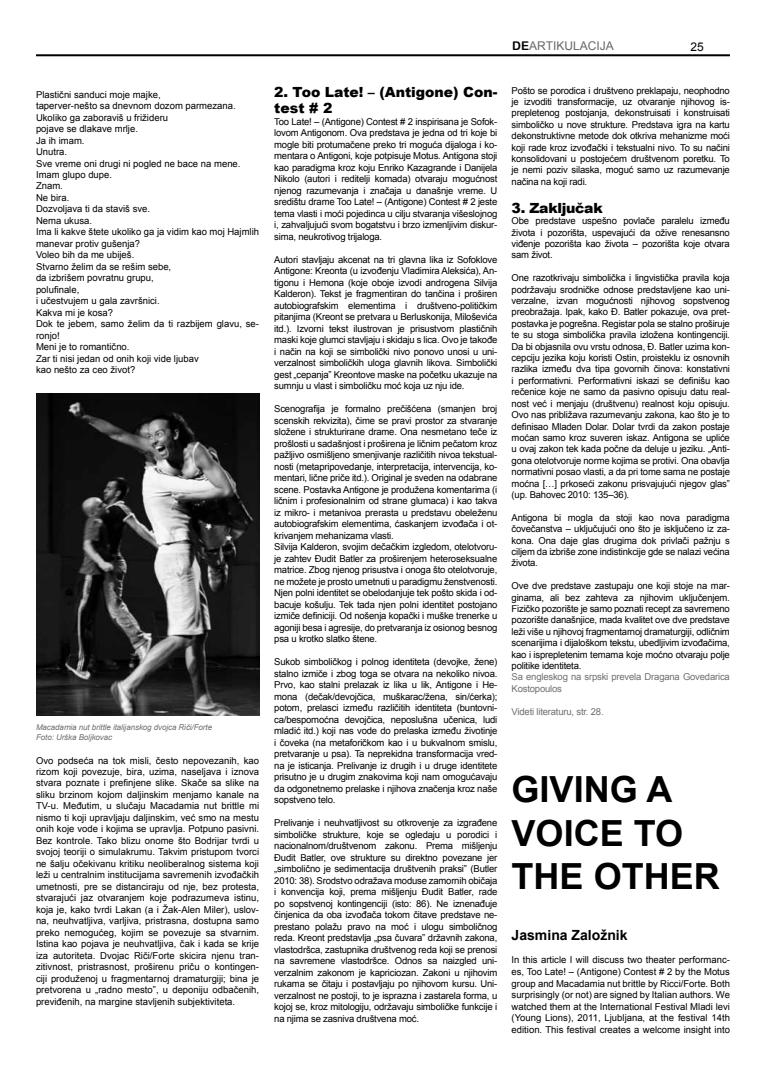
<style>
.page{position:relative;width:766px;height:1069px;background:#fff}
.page>*{position:absolute;margin:0;border:0;box-sizing:border-box;transform-origin:0 0}
.t1{font:700 36px/43.4px "Arial";color:#000}
.t2{font:900 14px/16.9px "Arial";color:#000}
.t3{font:700 14px "Arial";color:#000}
.t4{font:900 14px "Arial";letter-spacing:-.02em;color:#000}
.t5{font:12px "Arial";color:#67686b}
.t6{font:12px "Arial";color:#000}
.t7{font:9.5px/11.5px "Arial";letter-spacing:-.02em;color:#000;text-align:justify}
.t8{font:9.5px/11.5px "Arial";color:#000}
.t9{font:9.5px/11.4px "Arial";letter-spacing:-.02em;color:#6f7073}
.t10{font:italic 8px/9.6px "Arial";letter-spacing:-.01em;color:#6f7073}
.s1{font-family:"Arial Rounded MT Bold";color:#000}
</style>
<div class="page">
<hr style="left:36px;top:54px;width:693px;height:2px;background:#000">
<img style="left:36px;top:394px;width:223px;height:321px">
<p class="t8" style="left:36px;top:89px;width:224px">Plastični sanduci moje majke,<br>taperver-nešto sa dnevnom dozom parmezana.<br>Ukoliko ga zaboraviš u frižideru<br>pojave se dlakave mrlje.<br>Ja ih imam.<br>Unutra.<br>Sve vreme oni drugi ni pogled ne bace na mene.<br>Imam glupo dupe.<br>Znam.<br>Ne bira.<br>Dozvoljava ti da staviš sve.<br>Nema ukusa.<br>Ima li kakve štete ukoliko ga ja vidim kao moj Hajmlih manevar protiv gušenja?<br>Voleo bih da me ubiješ.<br>Stvarno želim da se rešim sebe,<br>da izbrišem povratnu grupu,<br>polufinale,<br>i učestvujem u gala završnici.<br>Kakva mi je kosa?<br>Dok te jebem, samo želim da ti razbijem glavu, se&shy;ronjo!<br>Meni je to romantično.<br>Zar ti nisi jedan od onih koji vide ljubav<br>kao nešto za ceo život?</p>
<p class="t10" style="left:36px;top:723px;width:177px">Macadamia nut brittle italijanskog dvojca Riči/Forte<br>Foto: Urška Boljkovac</p>
<p class="t7" style="left:36px;top:754px;width:224px">Ovo podseća na tok misli, često nepovezanih, kao rizom koji povezuje, bira, uzima, naseljava i iznova stvara poznate i prefinjene slike. Skače sa slike na sliku brzinom kojom daljinskim menjamo kanale na TV-u. Međutim, u slučaju Macadamia nut brittle mi nismo ti koji upravljaju daljinskim, već smo na mestu onih koje vode i kojima se upravlja. Potpuno pasivni.<br>Bez kontrole. Tako blizu onome što Bodrijar tvrdi u svojoj teoriji o simulakrumu. Takvim pristupom tvorci ne šalju očekivanu kritiku neoliberalnog sistema koji leži u centralnim institucijama savremenih izvođačkih umetnosti, pre se distanciraju od nje, bez protesta, stvarajući jaz otvaranjem koje podrazumeva istinu, koja je, kako tvrdi Lakan (a i Žak-Alen Miler), uslov&shy;na, neuhvatljiva, varljiva, pristrasna, dostupna samo preko nemogućeg, kojim se povezuje sa stvarnim.<br>Istina kao pojava je neuhvatljiva, čak i kada se krije iza autoriteta. Dvojac Riči/Forte skicira njenu tran&shy;zitivnost, pristrasnost, proširenu priču o kontingen&shy;ciji produženoj u fragmentarnoj dramaturgiji; bina je pretvorena u „radno mesto”, u deponiju odbačenih, previđenih, na margine stavljenih subjektiviteta.</p>
<p class="t5" style="left:512px;top:38px;width:103px"><span class="s1">DE</span>ARTIKULACIJA</p>
<p class="t6" style="left:690px;top:39px;width:15px">25</p>
<h2 class="t2" style="left:274px;top:83px;width:224px">2. Too Late! – (Antigone) Con&shy;test # 2</h2>
<p class="t7" style="left:274px;top:116px;width:224px">Too Late! – (Antigone) Contest # 2 inspirisana je Sofok&shy;lovom Antigonom. Ova predstava je jedna od tri koje bi mogle biti protumačene preko tri moguća dijaloga i ko&shy;mentara o Antigoni, koje potpisuje Motus. Antigona stoji kao paradigma kroz koju Enriko Kazagrande i Danijela Nikolo (autori i reditelji komada) otvaraju mogućnost njenog razumevanja i značaja u današnje vreme. U središtu drame Too Late! – (Antigone) Contest # 2 jeste tema vlasti i moći pojedinca u cilju stvaranja višeslojnog i, zahvaljujući svom bogatstvu i brzo izmenljivim diskur&shy;sima, neukrotivog trijaloga.</p>
<p class="t7" style="left:274px;top:254px;width:224px">Autori stavljaju akcenat na tri glavna lika iz Sofoklove Antigone: Kreonta (u izvođenju Vladimira Aleksića), An&shy;tigonu i Hemona (koje oboje izvodi androgena Silvija Kalderon). Tekst je fragmentiran do tančina i proširen autobiografskim elementima i društveno-političkim pitanjima (Kreont se pretvara u Berluskonija, Miloševića itd.). Izvorni tekst ilustrovan je prisustvom plastičnih maski koje glumci stavljaju i skidaju s lica. Ovo je takođe i način na koji se simbolički nivo ponovo unosi u uni&shy;verzalnost simboličkih uloga glavnih likova. Simbolički gest „cepanja” Kreontove maske na početku ukazuje na sumnju u vlast i simboličku moć koja uz nju ide.</p>
<p class="t7" style="left:274px;top:403px;width:224px;text-align:left">Scenografija je formalno prečišćena (smanjen broj scenskih rekvizita), čime se pravi prostor za stvaranje složene i strukturirane drame. Ona nesmetano teče iz prošlosti u sadašnjost i proširena je ličnim pečatom kroz pažljivo osmišljeno smenjivanje različitih nivoa tekstual&shy;nosti (metapripovedanje, interpretacija, intervencija, ko&shy;mentari, lične priče itd.). Original je sveden na odabrane scene. Postavka Antigone je produžena komentarima (i ličnim i profesionalnim od strane glumaca) i kao takva iz mikro- i metanivoa prerasta u predstavu obeleženu autobiografskim elementima, ćaskanjem izvođača i ot&shy;krivanjem mehanizama vlasti.<br>Silvija Kalderon, svojim dečačkim izgledom, otelotvoru&shy;je zahtev Đudit Batler za proširenjem heteroseksualne matrice. Zbog njenog prisustva i onoga što otelotvoruje, ne možete je prosto umetnuti u paradigmu ženstvenosti.<br>Njen polni identitet se obelodanjuje tek pošto skida i od&shy;bacuje košulju. Tek tada njen polni identitet postojano izmiče definiciji. Od nošenja kopački i muške trenerke u agoniji besa i agresije, do pretvaranja iz osionog besnog psa u krotko slatko štene.</p>
<p class="t7" style="left:274px;top:656px;width:224px">Sukob simboličkog i polnog identiteta (devojke, žene) stalno izmiče i zbog toga se otvara na nekoliko nivoa.<br>Prvo, kao stalni prelazak iz lika u lik, Antigone i He&shy;mona (dečak/devojčica, muškarac/žena, sin/ćerka); potom, prelasci između različitih identiteta (buntovni&shy;ca/bespomoćna devojčica, neposlušna učenica, ludi mladić itd.) koji nas vode do prelaska između životinje i čoveka (na metaforičkom kao i u bukvalnom smislu, pretvaranje u psa). Ta neprekidna transformacija vred&shy;na je isticanja. Prelivanje iz drugih i u druge identitete prisutno je u drugim znakovima koji nam omogućavaju da odgonetnemo prelaske i njihova značenja kroz naše sopstveno telo.</p>
<p class="t7" style="left:274px;top:817px;width:224px">Prelivanje i neuhvatljivost su otkrovenje za izgrađene simboličke strukture, koje se ogledaju u porodici i nacionalnom/društvenom zakonu. Prema mišljenju Đudit Batler, ove strukture su direktno povezane jer „simbolično je sedimentacija društvenih praksi” (Butler 2010: 38). Srodstvo odražava moduse zamornih običaja i konvencija koji, prema mišljenju Đudit Batler, rade po sopstvenoj kontingenciji (isto: 86). Ne iznenađuje činjenica da oba izvođača tokom čitave predstave ne&shy;prestano polažu pravo na moć i ulogu simboličnog reda. Kreont predstavlja „psa čuvara” državnih zakona, vlastodršca, zastupnika društvenog reda koji se prenosi na savremene vlastodršce. Odnos sa naizgled uni&shy;verzalnim zakonom je kapriciozan. Zakoni u njihovim rukama se čitaju i postavljaju po njihovom kursu. Uni&shy;verzalnost ne postoji, to je isprazna i zastarela forma, u kojoj se, kroz mitologiju, održavaju simboličke funkcije i na njima se zasniva društvena moć.</p>
<p class="t7" style="left:511px;top:85px;width:220px">Pošto se porodica i društveno preklapaju, neophodno je izvoditi transformacije, uz otvaranje njihovog is&shy;prepletenog postojanja, dekonstruisati i konstruisati simboličko u nove strukture. Predstava igra na kartu dekonstruktivne metode dok otkriva mehanizme moći koji rade kroz izvođački i tekstualni nivo. To su načini konsolidovani u postojećem društvenom poretku. To je nemi poziv silaska, moguć samo uz razumevanje načina na koji radi.</p>
<h2 class="t4" style="left:511px;top:198px;width:93px">3. Zaključak</h2>
<p class="t7" style="left:511px;top:215px;width:220px">Obe predstave uspešno povlače paralelu između života i pozorišta, uspevajući da ožive renesansno viđenje pozorišta kao života – pozorišta koje otvara sam život.</p>
<p class="t7" style="left:511px;top:272px;width:220px">One razotkrivaju simbolička i lingvistička pravila koja podržavaju srodničke odnose predstavljene kao uni&shy;verzalne, izvan mogućnosti njihovog sopstvenog preobražaja. Ipak, kako Đ. Batler pokazuje, ova pret&shy;postavka je pogrešna. Registar pola se stalno proširuje te su stoga simbolička pravila izložena kontingenciji.<br>Da bi objasnila ovu vrstu odnosa, Đ. Batler uzima kon&shy;cepciju jezika koju koristi Ostin, proisteklu iz osnovnih razlika između dva tipa govornih činova: konstativni i performativni. Performativni iskazi se definišu kao rečenice koje ne samo da pasivno opisuju datu real&shy;nost već i menjaju (društvenu) realnost koju opisuju.<br>Ovo nas približava razumevanju zakona, kao što je to definisao Mladen Dolar. Dolar tvrdi da zakon postaje moćan samo kroz suveren iskaz. Antigona se upliće u ovaj zakon tek kada počne da deluje u jeziku. „Anti&shy;gona otelotvoruje norme kojima se protivi. Ona obavlja normativni posao vlasti, a da pri tome sama ne postaje moćna […] prkoseći zakonu prisvajujući njegov glas” (up. Bahovec 2010: 135–36).</p>
<p class="t7" style="left:511px;top:512px;width:220px">Antigona bi mogla da stoji kao nova paradigma čovečanstva – uključujući ono što je isključeno iz za&shy;kona. Ona daje glas drugima dok privlači pažnju s ciljem da izbriše zone indistinkcije gde se nalazi većina života.</p>
<p class="t7" style="left:511px;top:580px;width:220px">Ove dve predstave zastupaju one koji stoje na mar&shy;ginama, ali bez zahteva za njihovim uključenjem.<br>Fizičko pozorište je samo poznati recept za savremeno pozorište današnjice, mada kvalitet ove dve predstave leži više u njihovoj fragmentarnoj dramaturgiji, odličnim scenarijima i dijaloškom tekstu, ubedljivim izvođačima, kao i isprepletenim temama koje moćno otvaraju polje politike identiteta.</p>
<p class="t9" style="left:511px;top:671px;width:220px">Sa engleskog na srpski prevela Dragana Govedarica<br>Kostopoulos</p>
<p class="t9" style="left:511px;top:705px;width:94px">Videti literaturu, str. 28.</p>
<h1 class="t1" style="left:511px;top:769px;width:210px">GIVING A<br>VOICE TO<br>THE OTHER</h1>
<h2 class="t3" style="left:511px;top:926px;width:117px">Jasmina Založnik</h2>
<p class="t7" style="left:511px;top:954px;width:220px">In this article I will discuss two theater performanc&shy;es, Too Late! – (Antigone) Contest # 2 by the Motus group and Macadamia nut brittle by Ricci/Forte. Both surprisingly (or not) are signed by Italian authors. We watched them at the International Festival Mladi levi (Young Lions), 2011, Ljubljana, at the festival 14th edition. This festival creates a welcome insight into</p>
</div>
